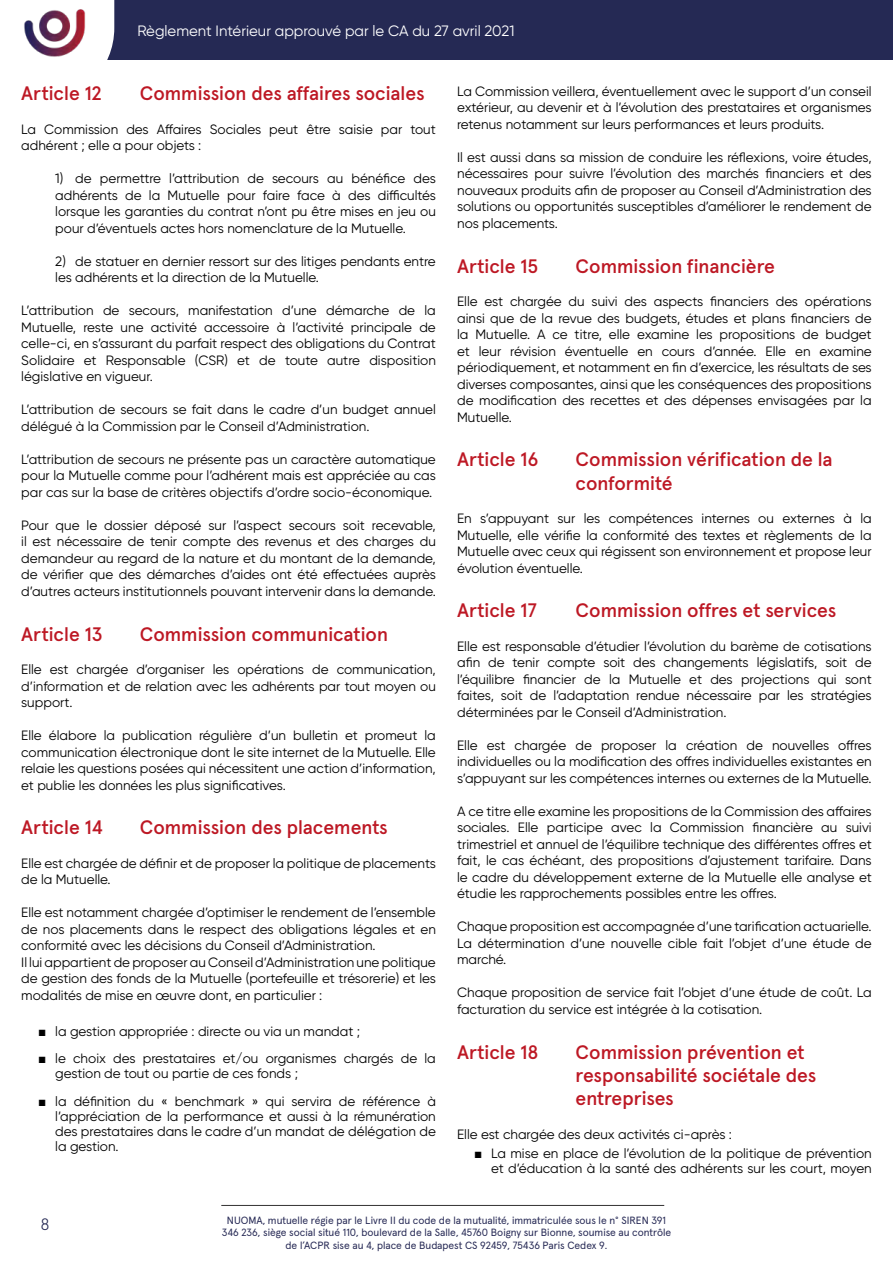
<style>
.page{position:relative;width:893px;height:1263px;background:#fff}
.page>*{position:absolute;margin:0;border:0;box-sizing:border-box;transform-origin:0 0}
.t1{font:500 19.5px/23.4px "Apercu";color:#bd1824}
.t2{font:300 16.5px "Apercu";color:#252954}
.t3{font:15px "Gilroy";color:#fff}
.t4{font:13.5px/16.5px "Gilroy";color:#000;text-align:justify}
.t5{font:10.5px/12.6px "Apercu";color:#252854;text-align:center}
.s1{font-family:"Arial"}
</style>
<div class="page">
<hr style="left:221px;top:1205px;width:443px;height:1px;background:#333232">
<div style="left:102px;top:0;width:791px;height:59px;background:#252954"></div>
<svg style="left:102px;top:0;width:12px;height:60px"></svg>
<img style="left:24px;top:9px;width:62px;height:48px">
<p class="t3" style="left:137px;top:21px;width:379px">Règlement Intérieur approuvé par le CA du 27 avril 2021</p>
<h1 class="t1" style="left:21px;top:80px;width:82px">Article 12</h1>
<h1 class="t1" style="left:140px;top:80px;width:286px">Commission des affaires sociales</h1>
<p class="t4" style="left:21px;top:121px;width:416px">La Commission des Affaires Sociales peut être saisie par tout adhérent ; elle a pour objets :</p>
<p class="t4" style="left:55px;top:170px;width:382px">1) de permettre l’attribution de secours au bénéfice des adhérents de la Mutuelle pour faire face à des difficultés lorsque les garanties du contrat n’ont pu être mises en jeu ou pour d’éventuels actes hors nomenclature de la Mutuelle.</p>
<p class="t4" style="left:55px;top:253px;width:382px">2) de statuer en dernier ressort sur des litiges pendants entre les adhérents et la direction de la Mutuelle.</p>
<p class="t4" style="left:21px;top:302px;width:416px">L’attribution de secours, manifestation d’une démarche de la Mutuelle, reste une activité accessoire à l’activité principale de celle-ci, en s’assurant du parfait respect des obligations du Contrat Solidaire et Responsable (CSR) et de toute autre disposition législative en vigueur.</p>
<p class="t4" style="left:21px;top:401px;width:416px">L’attribution de secours se fait dans le cadre d’un budget annuel délégué à la Commission par le Conseil d’Administration.</p>
<p class="t4" style="left:21px;top:451px;width:416px">L’attribution de secours ne présente pas un caractère automatique pour la Mutuelle comme pour l’adhérent mais est appréciée au cas par cas sur la base de critères objectifs d’ordre socio-économique.</p>
<p class="t4" style="left:21px;top:517px;width:416px">Pour que le dossier déposé sur l’aspect secours soit recevable, il est nécessaire de tenir compte des revenus et des charges du demandeur au regard de la nature et du montant de la demande, de vérifier que des démarches d’aides ont été effectuées auprès d’autres acteurs institutionnels pouvant intervenir dans la demande.</p>
<h1 class="t1" style="left:21px;top:620px;width:83px">Article 13</h1>
<h1 class="t1" style="left:140px;top:620px;width:250px">Commission communication</h1>
<p class="t4" style="left:21px;top:661px;width:416px">Elle est chargée d’organiser les opérations de communication, d’information et de relation avec les adhérents par tout moyen ou support.</p>
<p class="t4" style="left:21px;top:727px;width:416px">Elle élabore la publication régulière d’un bulletin et promeut la communication électronique dont le site internet de la Mutuelle. Elle relaie les questions posées qui nécessitent une action d’information, et publie les données les plus significatives.</p>
<h1 class="t1" style="left:21px;top:814px;width:83px">Article 14</h1>
<h1 class="t1" style="left:140px;top:814px;width:250px">Commission des placements</h1>
<p class="t4" style="left:21px;top:855px;width:416px">Elle est chargée de définir et de proposer la politique de placements de la Mutuelle.</p>
<p class="t4" style="left:21px;top:904px;width:416px;text-align:left">Elle est notamment chargée d’optimiser le rendement de l’ensemble de nos placements dans le respect des obligations légales et en conformité avec les décisions du Conseil d’Administration.<br>Il lui appartient de proposer au Conseil d’Administration une politique de gestion des fonds de la Mutuelle (portefeuille et trésorerie) et les modalités de mise en œuvre dont, en particulier :</p>
<p class="t4" style="left:38px;top:1022px;width:323px"><span class="s1">■</span> la gestion appropriée : directe ou via un mandat ;</p>
<p class="t4" style="left:55px;top:1051px;width:382px;line-height:15px;text-indent:-17px"><span class="s1">■</span> le choix des prestataires et/ou organismes chargés de la gestion de tout ou partie de ces fonds ;</p>
<p class="t4" style="left:55px;top:1094px;width:382px;line-height:15px;text-indent:-17px"><span class="s1">■</span> la définition du « benchmark » qui servira de référence à l’appréciation de la performance et aussi à la rémunération des prestataires dans le cadre d’un mandat de délégation de la gestion.</p>
<p class="t4" style="left:457px;top:83px;width:416px">La Commission veillera, éventuellement avec le support d’un conseil extérieur, au devenir et à l’évolution des prestataires et organismes retenus notamment sur leurs performances et leurs produits.</p>
<p class="t4" style="left:457px;top:149px;width:416px">Il est aussi dans sa mission de conduire les réflexions, voire études, nécessaires pour suivre l’évolution des marchés financiers et des nouveaux produits afin de proposer au Conseil d’Administration des solutions ou opportunités susceptibles d’améliorer le rendement de nos placements.</p>
<h1 class="t1" style="left:457px;top:252px;width:82px">Article 15</h1>
<h1 class="t1" style="left:576px;top:252px;width:201px">Commission financière</h1>
<p class="t4" style="left:457px;top:293px;width:416px">Elle est chargée du suivi des aspects financiers des opérations ainsi que de la revue des budgets, études et plans financiers de la Mutuelle. A ce titre, elle examine les propositions de budget et leur révision éventuelle en cours d’année. Elle en examine périodiquement, et notamment en fin d’exercice, les résultats de ses diverses composantes, ainsi que les conséquences des propositions de modification des recettes et des dépenses envisagées par la Mutuelle.</p>
<h1 class="t1" style="left:457px;top:446px;width:83px">Article 16</h1>
<h1 class="t1" style="left:576px;top:446px;width:259px">Commission vérification de la conformité</h1>
<p class="t4" style="left:457px;top:510px;width:416px">En s’appuyant sur les compétences internes ou externes à la Mutuelle, elle vérifie la conformité des textes et règlements de la Mutuelle avec ceux qui régissent son environnement et propose leur évolution éventuelle.</p>
<h1 class="t1" style="left:457px;top:597px;width:81px">Article 17</h1>
<h1 class="t1" style="left:576px;top:597px;width:262px">Commission offres et services</h1>
<p class="t4" style="left:457px;top:638px;width:416px">Elle est responsable d’étudier l’évolution du barème de cotisations afin de tenir compte soit des changements législatifs, soit de l’équilibre financier de la Mutuelle et des projections qui sont faites, soit de l’adaptation rendue nécessaire par les stratégies déterminées par le Conseil d’Administration.</p>
<p class="t4" style="left:457px;top:737px;width:416px">Elle est chargée de proposer la création de nouvelles offres individuelles ou la modification des offres individuelles existantes en s’appuyant sur les compétences internes ou externes de la Mutuelle.</p>
<p class="t4" style="left:457px;top:803px;width:416px">A ce titre elle examine les propositions de la Commission des affaires sociales. Elle participe avec la Commission financière au suivi trimestriel et annuel de l’équilibre technique des différentes offres et fait, le cas échéant, des propositions d’ajustement tarifaire. Dans le cadre du développement externe de la Mutuelle elle analyse et étudie les rapprochements possibles entre les offres.</p>
<p class="t4" style="left:457px;top:918px;width:416px">Chaque proposition est accompagnée d’une tarification actuarielle.<br>La détermination d’une nouvelle cible fait l’objet d’une étude de marché.</p>
<p class="t4" style="left:457px;top:984px;width:416px">Chaque proposition de service fait l’objet d’une étude de coût. La facturation du service est intégrée à la cotisation.</p>
<h1 class="t1" style="left:457px;top:1038px;width:83px">Article 18</h1>
<h1 class="t1" style="left:576px;top:1038px;width:242px">Commission prévention et responsabilité sociétale des entreprises</h1>
<p class="t4" style="left:457px;top:1126px;width:276px">Elle est chargée des deux activités ci-après :</p>
<p class="t4" style="left:474px;top:1146px;width:399px;line-height:15px;text-align:right"><span class="s1">■</span> La mise en place de l’évolution de la politique de prévention et d’éducation à la santé des adhérents sur les court, moyen</p>
<p class="t2" style="left:41px;top:1211px;width:10px">8</p>
<p class="t5" style="left:222px;top:1213px;width:451px">NUOMA, mutuelle régie par le Livre II du code de la mutualité, immatriculée sous le n° SIREN 391<br>346 236, siège social situé 110, boulevard de la Salle, 45760 Boigny sur Bionne, soumise au contrôle de l’ACPR sise au 4, place de Budapest CS 92459, 75436 Paris Cedex 9.</p>
</div>
